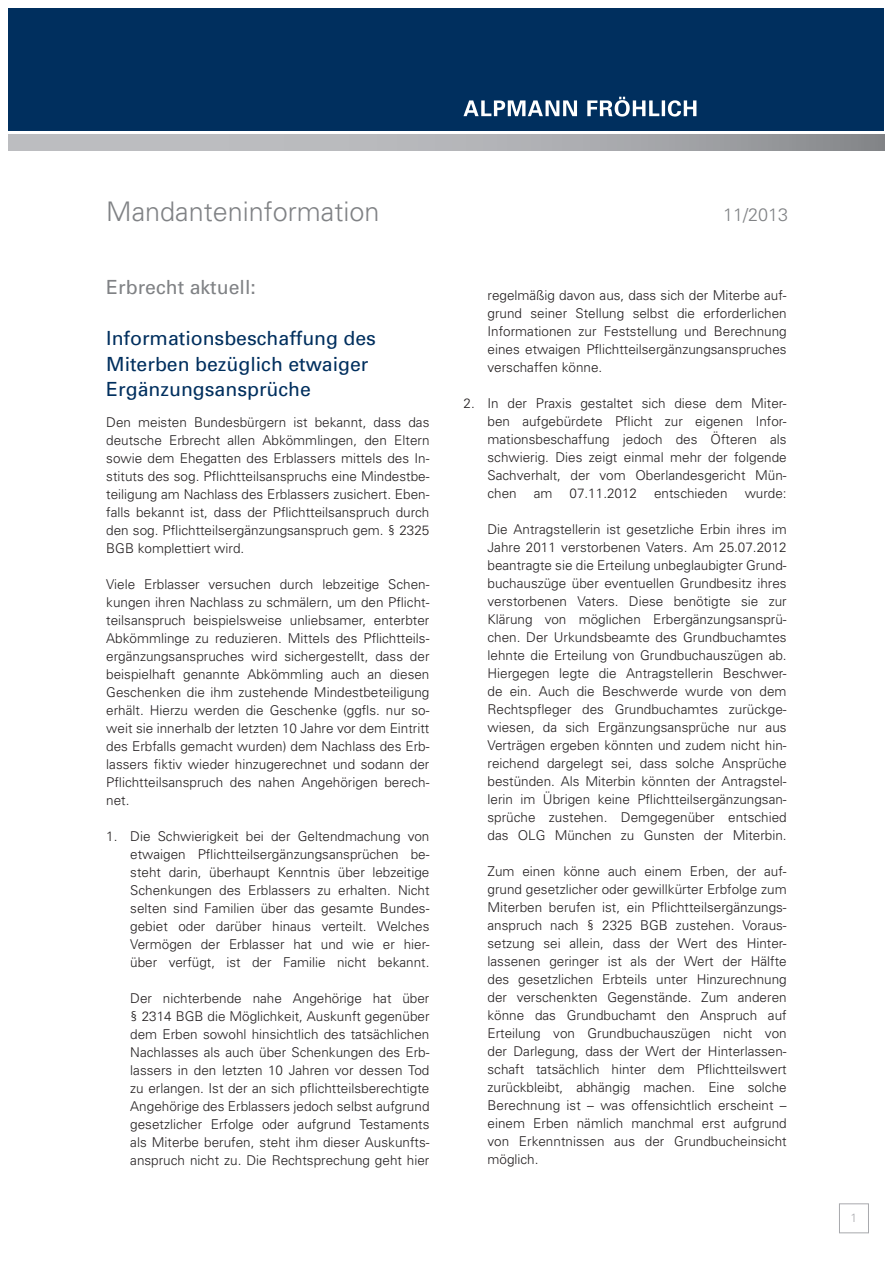
<style>
.page{position:relative;width:893px;height:1263px;background:#fff}
.page>*{position:absolute;margin:0;border:0;box-sizing:border-box;transform-origin:0 0}
.t1{font:300 27px "Univers";color:#808285}
.t2{font:19.5px/25.5px "Univers";color:#002f5e}
.t3{font:19.5px "Univers";color:#808285}
.t4{font:300 18px "Univers";color:#808285}
.t5{font:300 13.5px/18px "Univers";color:#231f20;text-align:justify}
.t6{font:300 12px "Univers";color:#a8a9ad}
</style>
<div class="page">
<div style="left:9px;top:9px;width:875px;height:122px;background:#002f5e"></div>
<svg style="left:463px;top:97px;width:233px;height:20px"></svg>
<svg style="left:9px;top:135px;width:875px;height:15px;background:#adaeb2"></svg>
<div style="left:839px;top:1203px;width:30px;height:30px;border:1px solid #a8a9ad"></div>
<h1 class="t1" style="left:106px;top:195px;width:275px">Mandanteninformation</h1>
<h3 class="t4" style="left:723px;top:203px;width:67px">11/2013</h3>
<h2 class="t3" style="left:106px;top:275px;width:151px">Erbrecht aktuell:</h2>
<h2 class="t2" style="left:106px;top:325px;width:271px">Informationsbeschaffung des<br>Miterben bezüglich etwaiger<br>Ergänzungsansprüche</h2>
<p class="t5" style="left:106px;top:413px;width:325px">Den meisten Bundesbürgern ist bekannt, dass das deutsche Erbrecht allen Abkömmlingen, den Eltern sowie dem Ehegatten des Erblassers mittels des In&shy;stituts des sog. Pflichtteilsanspruchs eine Mindestbe&shy;teiligung am Nachlass des Erblassers zusichert. Eben&shy;falls bekannt ist, dass der Pflichtteilsanspruch durch den sog. Pflichtteilsergänzungsanspruch gem. § 2325<br>BGB komplettiert wird.</p>
<p class="t5" style="left:106px;top:575px;width:325px">Viele Erblasser versuchen durch lebzeitige Schen&shy;kungen ihren Nachlass zu schmälern, um den Pflicht&shy;teilsanspruch beispielsweise unliebsamer, enterbter Abkömmlinge zu reduzieren. Mittels des Pflichtteils&shy;ergänzungsanspruches wird sichergestellt, dass der beispielhaft genannte Abkömmling auch an diesen Geschenken die ihm zustehende Mindestbeteiligung erhält. Hierzu werden die Geschenke (ggfls. nur so&shy;weit sie innerhalb der letzten 10 Jahre vor dem Eintritt des Erbfalls gemacht wurden) dem Nachlass des Erb&shy;lassers fiktiv wieder hinzugerechnet und sodann der Pflichtteilsanspruch des nahen Angehörigen berech&shy;net.</p>
<p class="t5" style="left:130px;top:827px;width:301px;text-indent:-24px">1. Die Schwierigkeit bei der Geltendmachung von etwaigen Pflichtteilsergänzungsansprüchen be&shy;steht darin, überhaupt Kenntnis über lebzeitige Schenkungen des Erblassers zu erhalten. Nicht selten sind Familien über das gesamte Bundes&shy;gebiet oder darüber hinaus verteilt. Welches Vermögen der Erblasser hat und wie er hier&shy;über verfügt, ist der Familie nicht bekannt.</p>
<p class="t5" style="left:130px;top:989px;width:301px">Der nichterbende nahe Angehörige hat über § 2314 BGB die Möglichkeit, Auskunft gegenüber dem Erben sowohl hinsichtlich des tatsächlichen Nachlasses als auch über Schenkungen des Erb&shy;lassers in den letzten 10 Jahren vor dessen Tod zu erlangen. Ist der an sich pflichtteilsberechtigte Angehörige des Erblassers jedoch selbst aufgrund gesetzlicher Erfolge oder aufgrund Testaments als Miterbe berufen, steht ihm dieser Auskunfts&shy;anspruch nicht zu. Die Rechtsprechung geht hier</p>
<p class="t5" style="left:487px;top:286px;width:301px">regelmäßig davon aus, dass sich der Miterbe auf&shy;grund seiner Stellung selbst die erforderlichen Informationen zur Feststellung und Berechnung eines etwaigen Pflichtteilsergänzungsanspruches verschaffen könne.</p>
<p class="t5" style="left:487px;top:394px;width:301px;text-indent:-24px">2. In der Praxis gestaltet sich diese dem Miter&shy;ben aufgebürdete Pflicht zur eigenen Infor&shy;mationsbeschaffung jedoch des Öfteren als schwierig. Dies zeigt einmal mehr der folgende Sachverhalt, der vom Oberlandesgericht Mün&shy;chen</p>
<p class="t5" style="left:534px;top:484px;width:20px">am</p>
<p class="t5" style="left:570px;top:484px;width:69px">07.11.2012</p>
<p class="t5" style="left:654px;top:484px;width:75px">entschieden</p>
<p class="t5" style="left:745px;top:484px;width:44px">wurde:</p>
<p class="t5" style="left:487px;top:520px;width:301px">Die Antragstellerin ist gesetzliche Erbin ihres im Jahre 2011 verstorbenen Vaters. Am 25.07.2012 beantragte sie die Erteilung unbeglaubigter Grund&shy;buchauszüge über eventuellen Grundbesitz ihres verstorbenen Vaters. Diese benötigte sie zur Klärung von möglichen Erbergänzungsansprü&shy;chen. Der Urkundsbeamte des Grundbuchamtes lehnte die Erteilung von Grundbuchauszügen ab.<br>Hiergegen legte die Antragstellerin Beschwer&shy;de ein. Auch die Beschwerde wurde von dem Rechtspfleger des Grundbuchamtes zurückge&shy;wiesen, da sich Ergänzungsansprüche nur aus Verträgen ergeben könnten und zudem nicht hin&shy;reichend dargelegt sei, dass solche Ansprüche bestünden. Als Miterbin könnten der Antragstel&shy;lerin im Übrigen keine Pflichtteilsergänzungsan&shy;sprüche zustehen. Demgegenüber entschied das OLG München zu Gunsten der Miterbin.</p>
<p class="t5" style="left:487px;top:862px;width:301px">Zum einen könne auch einem Erben, der auf&shy;grund gesetzlicher oder gewillkürter Erbfolge zum Miterben berufen ist, ein Pflichtteilsergänzungs&shy;anspruch nach § 2325 BGB zustehen. Voraus&shy;setzung sei allein, dass der Wert des Hinter&shy;lassenen geringer ist als der Wert der Hälfte des gesetzlichen Erbteils unter Hinzurechnung der verschenkten Gegenstände. Zum anderen könne das Grundbuchamt den Anspruch auf Erteilung von Grundbuchauszügen nicht von der Darlegung, dass der Wert der Hinterlassen&shy;schaft tatsächlich hinter dem Pflichtteilswert zurückbleibt, abhängig machen. Eine solche Berechnung ist – was offensichtlich erscheint – einem Erben nämlich manchmal erst aufgrund von Erkenntnissen aus der Grundbucheinsicht möglich.</p>
<p class="t6" style="left:851px;top:1210px;width:8px">1</p>
</div>
